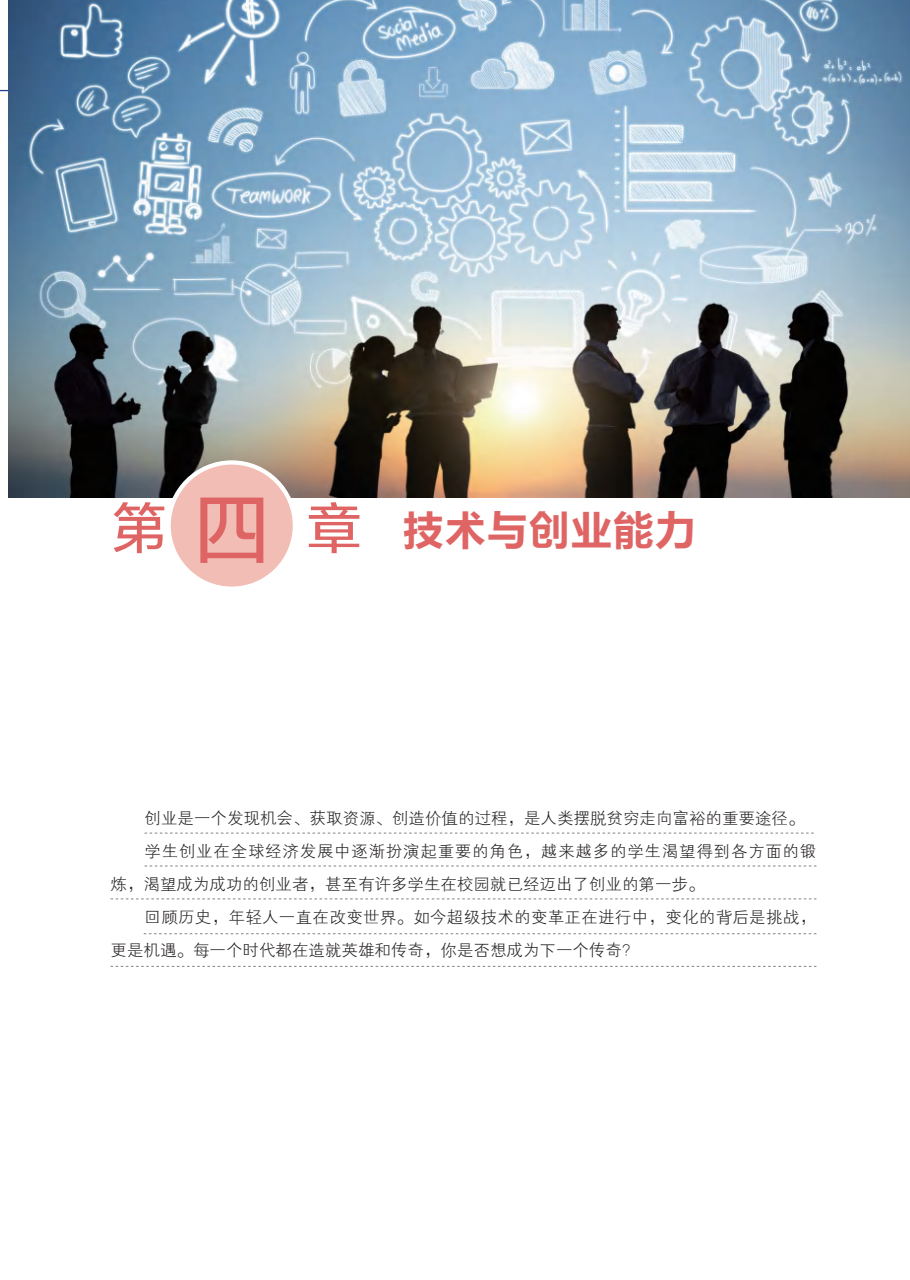
<style>
.page{position:relative;width:910px;height:1280px;background:#fff}
.page>*{position:absolute;margin:0;border:0;box-sizing:border-box;transform-origin:0 0}
.t1{font:42px "FZLTCHK GBK1 0";color:#df6565}
.t2{font:16.5px "FZXH1 K GBK1 0";color:#231f20}
.t3{font:16.5px "FZXH1 K GBK1 0";letter-spacing:.02em;color:#231f20}
.t4{font:16.5px "FZXH1 K GBK1 0";letter-spacing:.045em;color:#231f20}
.s1{font-family:"FZLTZHUNHK GBK1 0";font-size:54px}
.s2{font-family:"FZLTZHUNHK GBK1 0";font-size:75px}
</style>
<div class="page">
<img style="left:8px;top:0;width:902px;height:497px">
<div style="left:169px;top:462px;width:126px;height:127px;background:#f1bdb4;border-radius:50%"></div>
<div style="left:166px;top:460px;width:131px;height:131px;border:4px solid #fff;border-radius:50%"></div>
<svg style="left:145px;top:833px;width:669px;height:1px"></svg>
<svg style="left:145px;top:866px;width:671px;height:1px"></svg>
<svg style="left:111px;top:898px;width:705px;height:1px"></svg>
<svg style="left:144px;top:933px;width:672px;height:1px"></svg>
<svg style="left:111px;top:966px;width:705px;height:1px"></svg>
<svg style="left:8px;top:0;width:2px;height:10px"></svg>
<svg style="left:900px;top:0;width:10px;height:10px"></svg>
<h1 class="t1" style="left:112px;top:507px;width:586px"><span class="s1">第</span><span class="s2">四</span> <span class="s1">章</span> 技术与创业能力</h1>
<p class="t2" style="left:145px;top:809px;width:661px">创业是一个发现机会、获取资源、创造价值的过程，是人类摆脱贫穷走向富裕的重要途径。</p>
<p class="t4" style="left:145px;top:842px;width:673px">学生创业在全球经济发展中逐渐扮演起重要的角色，越来越多的学生渴望得到各方面的锻</p>
<p class="t2" style="left:111px;top:875px;width:595px">炼，渴望成为成功的创业者，甚至有许多学生在校园就已经迈出了创业的第一步。</p>
<p class="t3" style="left:145px;top:908px;width:673px">回顾历史，年轻人一直在改变世界。如今超级技术的变革正在进行中，变化的背后是挑战，</p>
<p class="t2" style="left:111px;top:941px;width:529px">更是机遇。每一个时代都在造就英雄和传奇，你是否想成为下一个传奇？</p>
</div>
